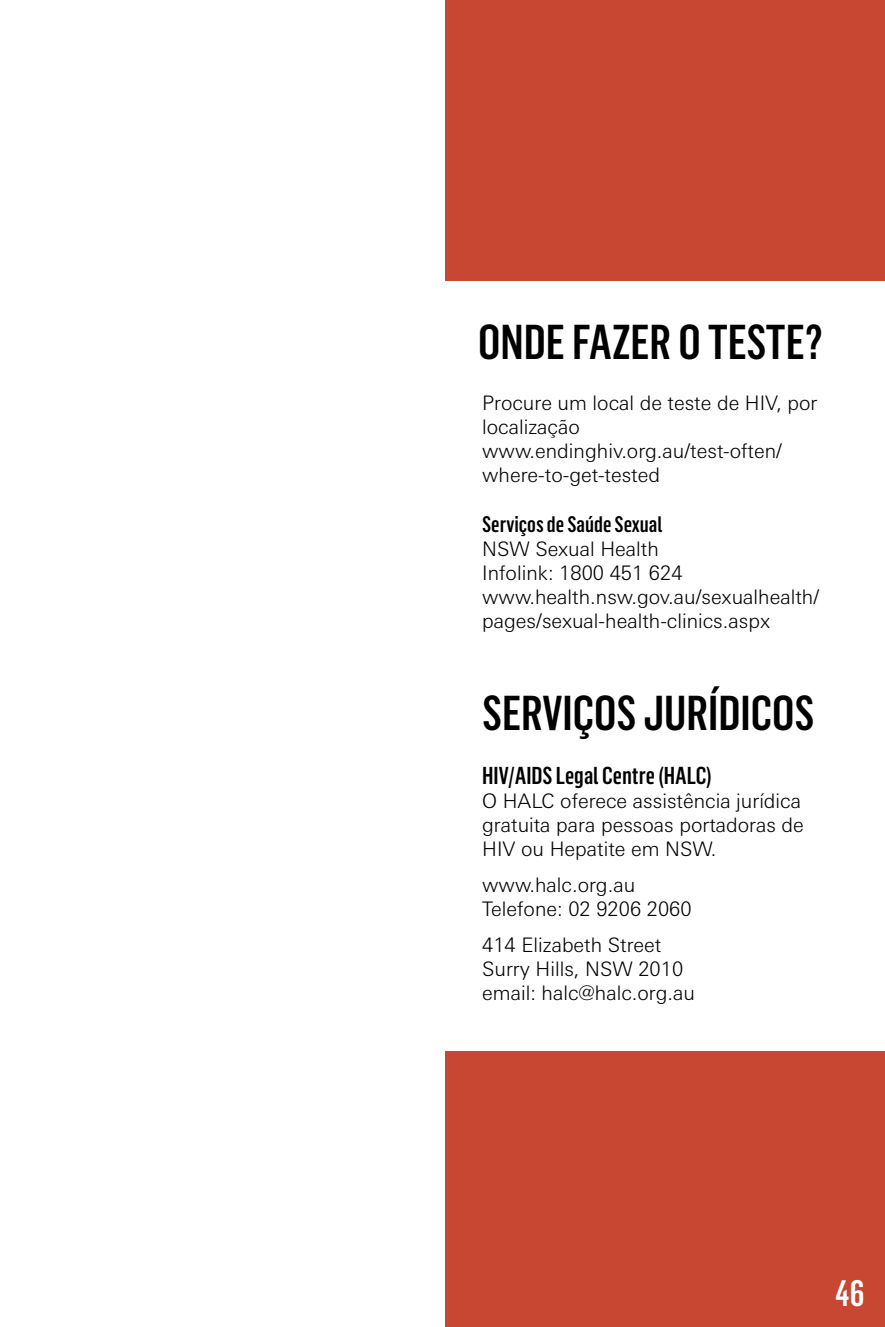
<style>
.page{position:relative;width:885px;height:1327px;background:#fff}
.page>*{position:absolute;margin:0;border:0;box-sizing:border-box;transform-origin:0 0}
.t1{font:500 48px "Flama Condensed";color:#000}
.t2{font:500 36px "Flama Condensed";color:#fff}
.t3{font:500 24px "Flama Condensed";color:#000}
.t4{font:500 22px "Flama Condensed";color:#000}
.t5{font:300 20px/24px "Linotype Univers Basic";color:#000}
</style>
<div class="page">
<div style="left:445px;top:1052px;width:439px;height:275px;background:#c84732"></div>
<div style="left:445px;top:0;width:439px;height:281px;background:#c84732"></div>
<h1 class="t1" style="left:478px;top:312px;width:346px">ONDE FAZER O TESTE?</h1>
<p class="t5" style="left:482px;top:390px;width:337px">Procure um local de teste de HIV, por localização www.endinghiv.org.au/test-often/ where-to-get-tested</p>
<p class="t4" style="left:482px;top:510px;width:182px">SERVIÇOS DE SAÚDE SEXUAL</p>
<p class="t5" style="left:482px;top:536px;width:338px">NSW Sexual Health<br>Infolink: 1800 451 624 www.health.nsw.gov.au/sexualhealth/ pages/sexual-health-clinics.aspx</p>
<h1 class="t1" style="left:482px;top:682px;width:330px">SERVIÇOS JURÍDICOS</h1>
<p class="t3" style="left:482px;top:760px;width:231px">HIV/AIDS LEGAL CENTRE (HALC)</p>
<p class="t5" style="left:482px;top:789px;width:323px">O HALC oferece assistência jurídica gratuita para pessoas portadoras de<br>HIV ou Hepatite em NSW.</p>
<p class="t5" style="left:482px;top:873px;width:211px">www.halc.org.au<br>Telefone: 02 9206 2060</p>
<p class="t5" style="left:482px;top:933px;width:214px">414 Elizabeth Street<br>Surry Hills, NSW 2010 email: halc@halc.org.au</p>
<h2 class="t2" style="left:835px;top:1271px;width:31px">46</h2>
</div>
